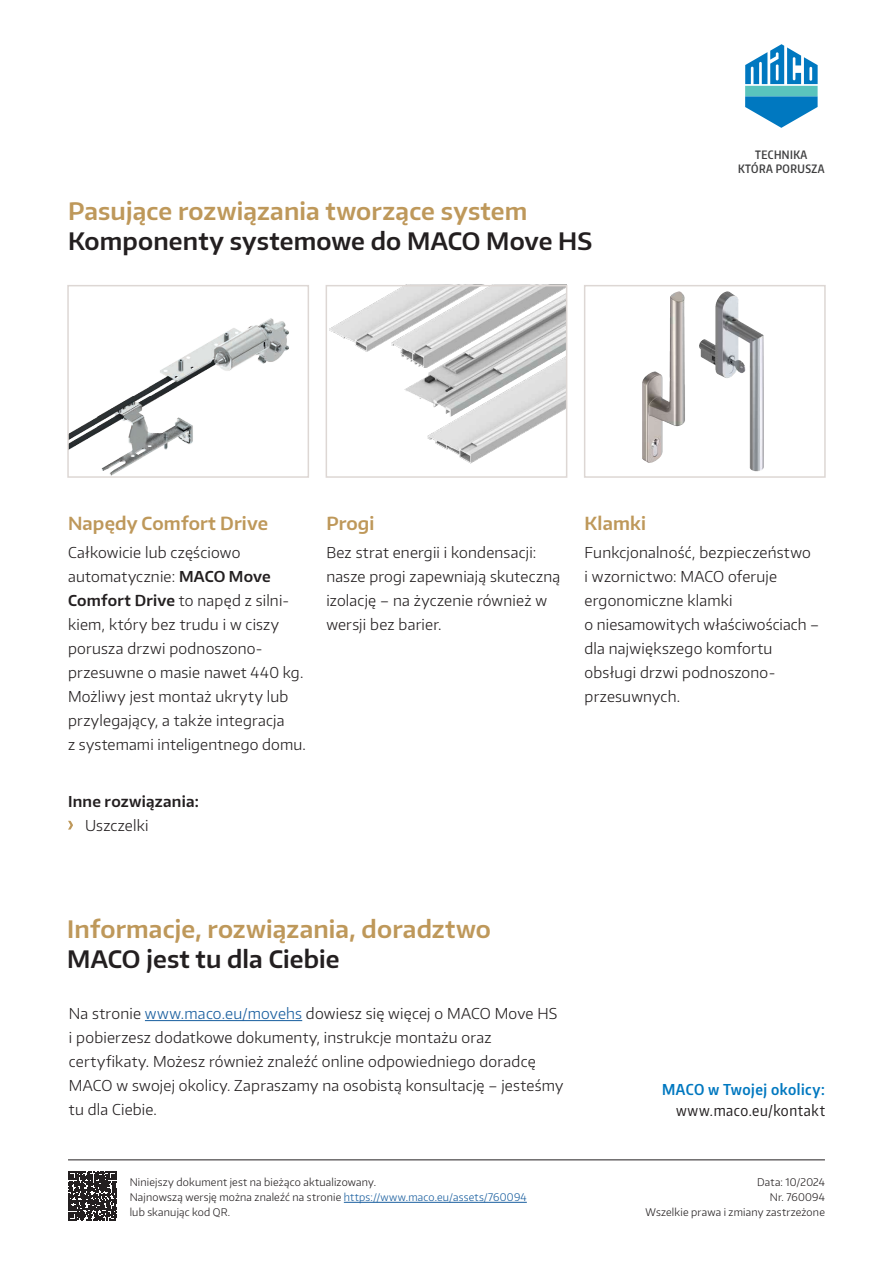
<style>
.page{position:relative;width:893px;height:1263px;background:#fff}
.page>*{position:absolute;margin:0;border:0;box-sizing:border-box;transform-origin:0 0}
.Subheadline_16auf20_gold{font:600 24px "Encode Sans Normal";letter-spacing:.005em;color:#be985a}
.Subheadline_16auf20_black{font:600 24px "Encode Sans Normal";letter-spacing:.005em;color:#231f20}
.Subheadline_12pt_Gold{font:600 18px "Encode Sans Normal";letter-spacing:.01em;color:#be985a}
.Bodytext{font:300 15px/24px "Encode Sans Normal";letter-spacing:.015em;color:#231f20}
.MACO_in_deiner_Nähe{font:600 15px "Encode Sans Condensed";letter-spacing:.035em;color:#0078c0}
.Kontakt{font:15px "Encode Sans Condensed";letter-spacing:.035em;color:#231f20}
.Bodytext-2{font:600 15px "Encode Sans Normal";letter-spacing:.015em;color:#231f20}
.Aufzählungen_U4{font:300 15px "Encode Sans Normal";letter-spacing:.01em;color:#231f20}
.t1{font:600 11.55px/13.6px "Encode Sans Compressed";letter-spacing:.04em;color:#3e3e3f;text-align:center}
.Fusszeile_U4_links{font:300 10.5px/15px "Encode Sans Normal";letter-spacing:.02em;color:#231f20}
.Fusszeile_U4_rechts{font:300 10.5px "Encode Sans Normal";letter-spacing:.02em;color:#231f20}
.s1{font-weight:600}
.s2{color:#175d9e}
</style>
<div class="page">
<hr style="left:68px;top:1159px;width:757px;height:1px;background:#231f20">
<img style="left:70px;top:318px;width:219px;height:131px">
<div style="left:67px;top:285px;width:242px;height:193px;border:2px solid #ddd7d4"></div>
<img style="left:642px;top:291px;width:43px;height:172px">
<img style="left:699px;top:291px;width:46px;height:87px">
<img style="left:401px;top:288px;width:163px;height:80px">
<img style="left:330px;top:288px;width:179px;height:66px">
<img style="left:424px;top:351px;width:140px;height:113px">
<div style="left:326px;top:285px;width:241px;height:193px;border:2px solid #ddd7d4"></div>
<img style="left:97px;top:396px;width:102px;height:79px">
<div style="left:584px;top:285px;width:242px;height:193px;border:2px solid #ddd7d4"></div>
<hr style="left:145px;top:1020px;width:157px;height:1px;background:#175d9e">
<svg style="left:68px;top:821px;width:5px;height:8px"></svg>
<hr style="left:344px;top:1202px;width:183px;height:1px;background:#175d9e">
<svg style="left:745px;top:44px;width:73px;height:84px"></svg>
<svg style="left:68px;top:1171px;width:49px;height:49px"></svg>
<p class="Subheadline_16auf20_gold" style="left:68px;top:196px;width:461px">Pasujące rozwiązania tworzące system</p>
<p class="Subheadline_16auf20_black" style="left:68px;top:226px;width:526px">Komponenty systemowe do MACO Move HS</p>
<p class="t1" style="left:738px;top:148px;width:88px">TECHNIKA<br>KTÓRA PORUSZA</p>
<p class="Subheadline_12pt_Gold" style="left:68px;top:511px;width:202px">Napędy Comfort Drive</p>
<p class="Bodytext" style="left:68px;top:540px;width:239px">Całkowicie lub częściowo automatycznie: <span class="s1">MACO Move<br>Comfort Drive</span> to napęd z silni&shy;kiem, który bez trudu i w ciszy porusza drzwi podnoszono&shy;przesuwne o masie nawet 440 kg.<br>Możliwy jest montaż ukryty lub przylegający, a także integracja<br>z systemami inteligentnego domu.</p>
<p class="Bodytext-2" style="left:68px;top:791px;width:132px">Inne rozwiązania:</p>
<p class="Aufzählungen_U4" style="left:85px;top:815px;width:65px">Uszczelki</p>
<p class="Subheadline_12pt_Gold" style="left:326px;top:511px;width:50px">Progi</p>
<p class="Bodytext" style="left:326px;top:540px;width:236px">Bez strat energii i kondensacji: nasze progi zapewniają skuteczną izolację – na życzenie również w wersji bez barier.</p>
<p class="Subheadline_12pt_Gold" style="left:585px;top:511px;width:63px">Klamki</p>
<p class="Bodytext" style="left:585px;top:540px;width:236px">Funkcjonalność, bezpieczeństwo<br>i wzornictwo: MACO oferuje ergonomiczne klamki<br>o niesamowitych właściwościach – dla największego komfortu obsługi drzwi podnoszono&shy;przesuwnych.</p>
<p class="Subheadline_16auf20_gold" style="left:67px;top:914px;width:425px">Informacje, rozwiązania, doradztwo</p>
<p class="Subheadline_16auf20_black" style="left:67px;top:944px;width:274px">MACO jest tu dla Ciebie</p>
<p class="Bodytext" style="left:69px;top:1001px;width:496px">Na stronie <span class="s2">www.maco.eu/movehs</span> dowiesz się więcej o MACO Move HS i pobierzesz dodatkowe dokumenty, instrukcje montażu oraz certyfikaty. Możesz również znaleźć online odpowiedniego doradcę MACO w swojej okolicy. Zapraszamy na osobistą konsultację – jesteśmy tu dla Ciebie.</p>
<p class="Fusszeile_U4_links" style="left:130px;top:1175px;width:248px">Niniejszy dokument jest na bieżąco aktualizowany.</p>
<p class="Fusszeile_U4_links" style="left:130px;top:1190px;width:399px">Najnowszą wersję można znaleźć na stronie <span class="s2">https://www.maco.eu/assets/760094 </span>lub skanując kod QR.</p>
<p class="MACO_in_deiner_Nähe" style="left:662px;top:1079px;width:164px">MACO w Twojej okolicy:</p>
<p class="Kontakt" style="left:676px;top:1100px;width:150px">www.maco.eu/kontakt</p>
<p class="Fusszeile_U4_rechts" style="left:757px;top:1175px;width:69px">Data: 10/2024</p>
<p class="Fusszeile_U4_rechts" style="left:770px;top:1190px;width:57px">Nr. 760094</p>
<p class="Fusszeile_U4_rechts" style="left:646px;top:1205px;width:181px">Wszelkie prawa i zmiany zastrzeżone</p>
</div>
